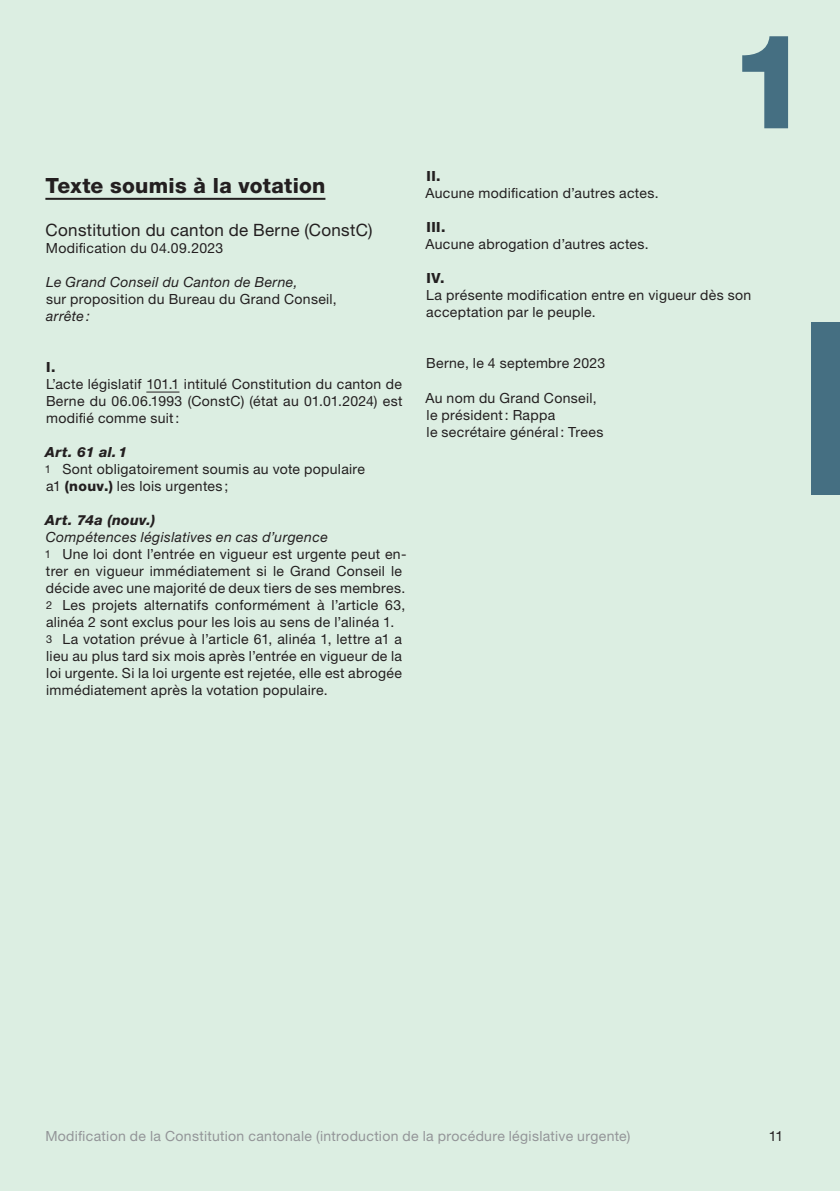
<style>
.page{position:relative;width:840px;height:1191px;background:#fff}
.page>*{position:absolute;margin:0;border:0;box-sizing:border-box;transform-origin:0 0}
.t1{font:800 132px "Helvetica Neue LT Pro";color:#456f82}
.t2{font:800 21px "Helvetica Neue LT Pro";letter-spacing:.01em;color:#231f20}
.t3{font:17px "Helvetica Neue LT Pro";letter-spacing:.015em;color:#231f20}
.t4{font:14px/17px "Helvetica Neue LT Pro";letter-spacing:.025em;color:#231f20}
.t5{font:italic 14px/17px "Helvetica Neue LT Pro";letter-spacing:.03em;color:#231f20}
.t6{font:14px "Helvetica Neue LT Pro";letter-spacing:.02em;color:#939598}
.t7{font:italic 800 14px "Helvetica Neue LT Pro";letter-spacing:.025em;color:#231f20}
.t8{font:800 14px "Helvetica Neue LT Pro";letter-spacing:.03em;color:#231f20}
.s1{font-style:normal}
.s2{font-size:11px}
.s3{font-weight:800}
</style>
<div class="page">
<div style="left:0;top:0;width:839px;height:1191px;background:#dceee2"></div>
<div style="left:811px;top:322px;width:28px;height:172px;background:#456f82"></div>
<hr style="left:45px;top:198px;width:280px;height:2px;background:#231f20">
<hr style="left:146px;top:392px;width:33px;height:1px;background:#231f20">
<h1 class="t2" style="left:45px;top:173px;width:281px">Texte soumis à la votation</h1>
<p class="t3" style="left:46px;top:219px;width:328px">Constitution du canton de Berne (ConstC)</p>
<p class="t4" style="left:46px;top:239px;width:179px">Modification du 04.09.2023</p>
<p class="t5" style="left:46px;top:273px;width:292px">Le Grand Conseil du Canton de Berne,<br><span class="s1">sur proposition du Bureau du Grand Conseil, </span>arrête :</p>
<p class="t8" style="left:46px;top:359px;width:11px">I.</p>
<p class="t4" style="left:46px;top:375px;width:358px;text-align:justify">L’acte législatif 101.1 intitulé Constitution du canton de Berne du 06.06.1993 (ConstC) (état au 01.01.2024) est modifié comme suit :</p>
<p class="t7" style="left:45px;top:444px;width:84px">Art. 61 al. 1</p>
<p class="t4" style="left:45px;top:460px;width:321px"><span class="s2">1</span> Sont obligatoirement soumis au vote populaire a1 <span class="s3">(nouv.)</span> les lois urgentes ;</p>
<p class="t7" style="left:45px;top:512px;width:111px">Art. 74a (nouv.)</p>
<p class="t5" style="left:46px;top:528px;width:283px">Compétences législatives en cas d’urgence</p>
<p class="t4" style="left:45px;top:545px;width:363px"><span class="s2">1</span> Une loi dont l’entrée en vigueur est urgente peut en&shy;trer en vigueur immédiatement si le Grand Conseil le décide avec une majorité de deux tiers de ses membres.</p>
<p class="t4" style="left:46px;top:596px;width:360px"><span class="s2">2</span> Les projets alternatifs conformément à l’article 63, alinéa 2 sont exclus pour les lois au sens de l’alinéa 1.</p>
<p class="t4" style="left:46px;top:630px;width:357px;text-align:justify"><span class="s2">3</span> La votation prévue à l’article 61, alinéa 1, lettre a1 a lieu au plus tard six mois après l’entrée en vigueur de la loi urgente. Si la loi urgente est rejetée, elle est abrogée immédiatement après la votation populaire.</p>
<h1 class="t1" style="left:728px;top:3px;width:85px">1</h1>
<p class="t8" style="left:426px;top:168px;width:16px">II.</p>
<p class="t4" style="left:425px;top:184px;width:234px">Aucune modification d’autres actes.</p>
<p class="t8" style="left:426px;top:219px;width:20px">III.</p>
<p class="t4" style="left:425px;top:235px;width:225px">Aucune abrogation d’autres actes.</p>
<p class="t8" style="left:426px;top:270px;width:20px">IV.</p>
<p class="t4" style="left:426px;top:286px;width:326px">La présente modification entre en vigueur dès son acceptation par le peuple.</p>
<p class="t4" style="left:426px;top:355px;width:180px">Berne, le 4 septembre 2023</p>
<p class="t4" style="left:425px;top:389px;width:172px">Au nom du Grand Conseil,</p>
<p class="t4" style="left:426px;top:406px;width:130px">le président : Rappa</p>
<p class="t4" style="left:426px;top:423px;width:178px">le secrétaire général : Trees</p>
<p class="t6" style="left:45px;top:1127px;width:586px">Modification de la Constitution cantonale (introduction de la procédure législative urgente)</p>
<p class="t4" style="left:768px;top:1127px;width:16px">11</p>
</div>
